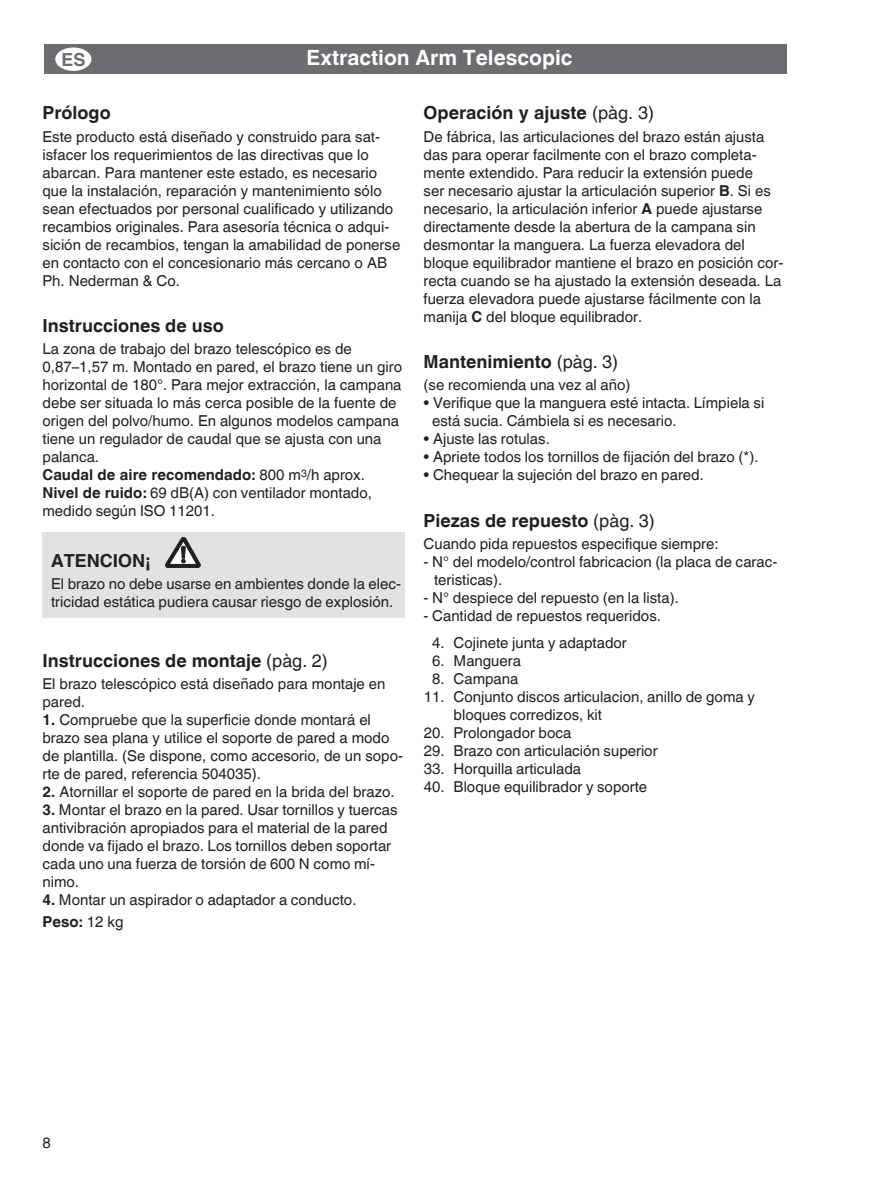
<style>
.page{position:relative;width:893px;height:1191px;background:#fff}
.page>*{position:absolute;margin:0;border:0;box-sizing:border-box;transform-origin:0 0}
.t1{font:700 21px "Helvetica Linotype";color:#fff}
.t2{font:700 18px "Helvetica Linotype";color:#231f20}
.t3{font:700 18px "Helvetica Linotype";color:#6c6d70}
.t4{font:15px/18px "Helvetica Linotype";color:#231f20}
.s1{font-weight:700}
.s2{font-weight:400}
</style>
<div class="page">
<div style="left:43px;top:533px;width:362px;height:85px;background:#e1e2e4"></div>
<svg style="left:166px;top:537px;width:34px;height:30px"></svg>
<div style="left:44px;top:44px;width:743px;height:30px;background:#6c6d70"></div>
<div style="left:55px;top:47px;width:36px;height:24px;background:#fff;border-radius:50%"></div>
<p class="t3" style="left:61px;top:49px;width:25px">ES</p>
<h1 class="t1" style="left:307px;top:46px;width:267px">Extraction Arm Telescopic</h1>
<p class="t2" style="left:43px;top:102px;width:70px">Prólogo</p>
<p class="t4" style="left:43px;top:127px;width:359px">Este producto está diseñado y construido para sat&shy;isfacer los requerimientos de las directivas que lo abarcan. Para mantener este estado, es necesario que la instalación, reparación y mantenimiento sólo sean efectuados por personal cualificado y utilizando recambios originales. Para asesoría técnica o adqui&shy;sición de recambios, tengan la amabilidad de ponerse en contacto con el concesionario más cercano o AB Ph. Nederman &amp; Co.</p>
<p class="t2" style="left:43px;top:315px;width:183px">Instrucciones de uso</p>
<p class="t4" style="left:43px;top:340px;width:361px">La zona de trabajo del brazo telescópico es de<br>0,87–1 ,57 m. Montado en pared, el brazo tiene un giro horizontal de 1 80°. Para mejor extracción, la campana debe ser situada lo más cerca posible de la fuente de origen del polvo/humo. En algunos modelos campana tiene un regulador de caudal que se ajusta con una palanca.<br><span class="s1">Caudal de aire recomendado:</span> 800 m<sup>3</sup>/h aprox.<br><span class="s1">Nivel de ruido:</span> 69 dB(A) con ventilador montado, medido según ISO 11 201 .</p>
<p class="t2" style="left:51px;top:550px;width:102px">ATENCION¡</p>
<p class="t4" style="left:51px;top:575px;width:352px">El brazo no debe usarse en ambientes donde la elec&shy;tricidad estática pudiera causar riesgo de explosión.</p>
<p class="t2" style="left:43px;top:650px;width:287px">Instrucciones de montaje <span class="s2">(pàg. 2)</span></p>
<p class="t4" style="left:43px;top:675px;width:345px">El brazo telescópico está diseñado para montaje en pared.</p>
<p class="t4" style="left:43px;top:711px;width:362px"><span class="s1">1.</span> Compruebe que la superficie donde montará el brazo sea plana y utilice el soporte de pared a modo de plantilla. (Se dispone, como accesorio, de un sopo&shy;rte de pared, referencia 504035).</p>
<p class="t4" style="left:43px;top:783px;width:354px"><span class="s1">2.</span> Atornillar el soporte de pared en la brida del brazo.</p>
<p class="t4" style="left:43px;top:801px;width:357px"><span class="s1">3.</span> Montar el brazo en la pared. Usar tornillos y tuercas antivibración apropiados para el material de la pared donde va fijado el brazo. Los tornillos deben soportar cada uno una fuerza de torsión de 600 N como mí&shy;nimo.</p>
<p class="t4" style="left:43px;top:888px;width:315px;line-height:22.2px"><span class="s1">4.</span> Montar un aspirador o adaptador a conducto.<br><span class="s1">Peso:</span> 1 2 kg</p>
<p class="t2" style="left:424px;top:102px;width:232px">Operación y ajuste <span class="s2">(pàg. 3)</span></p>
<p class="t4" style="left:424px;top:127px;width:361px">De fábrica, las articulaciones del brazo están ajusta das para operar facilmente con el brazo completa&shy;mente extendido. Para reducir la extensión puede<br>ser necesario ajustar la articulación superior <span class="s1">B</span>. Si es necesario, la articulación inferior <span class="s1">A</span> puede ajustarse directamente desde la abertura de la campana sin desmontar la manguera. La fuerza elevadora del bloque equilibrador mantiene el brazo en posición cor&shy;recta cuando se ha ajustado la extensión deseada. La fuerza elevadora puede ajustarse fácilmente con la manija <span class="s1">C</span> del bloque equilibrador.</p>
<p class="t2" style="left:424px;top:351px;width:196px">Mantenimiento <span class="s2">(pàg. 3)</span></p>
<p class="t4" style="left:424px;top:376px;width:208px">(se recomienda una vez al año)</p>
<p class="t4" style="left:432px;top:394px;width:334px;text-indent:-8px">• Verifique que la manguera esté intacta. Límpiela si está sucia. Cámbiela si es necesario.</p>
<p class="t4" style="left:424px;top:430px;width:128px">• Ajuste las rotulas.</p>
<p class="t4" style="left:424px;top:448px;width:336px">• Apriete todos los tornillos de fijación del brazo (*).</p>
<p class="t4" style="left:424px;top:466px;width:282px">• Chequear la sujeción del brazo en pared.</p>
<p class="t2" style="left:424px;top:510px;width:233px">Piezas de repuesto <span class="s2">(pàg. 3)</span></p>
<p class="t4" style="left:424px;top:535px;width:296px">Cuando pida repuestos especifique siempre:</p>
<p class="t4" style="left:434px;top:553px;width:345px;text-indent:-10px">- N° del modelo/control fabricacion (la placa de carac&shy;teristicas).</p>
<p class="t4" style="left:424px;top:589px;width:257px">- N° despiece del repuesto (en la lista).</p>
<p class="t4" style="left:424px;top:607px;width:239px">- Cantidad de repuestos requeridos.</p>
<p class="t4" style="left:432px;top:633px;width:196px">4. Cojinete junta y adaptador</p>
<p class="t4" style="left:432px;top:651px;width:90px">6. Manguera</p>
<p class="t4" style="left:432px;top:669px;width:88px">8. Campana</p>
<p class="t4" style="left:424px;top:687px;width:333px">11 . Conjunto discos articulacion, anillo de goma y</p>
<p class="t4" style="left:454px;top:705px;width:150px">bloques corredizos, kit</p>
<p class="t4" style="left:424px;top:723px;width:149px">20. Prolongador boca</p>
<p class="t4" style="left:424px;top:741px;width:235px">29. Brazo con articulación superior</p>
<p class="t4" style="left:424px;top:759px;width:159px">33. Horquilla articulada</p>
<p class="t4" style="left:424px;top:777px;width:225px">40. Bloque equilibrador y soporte</p>
</div>
